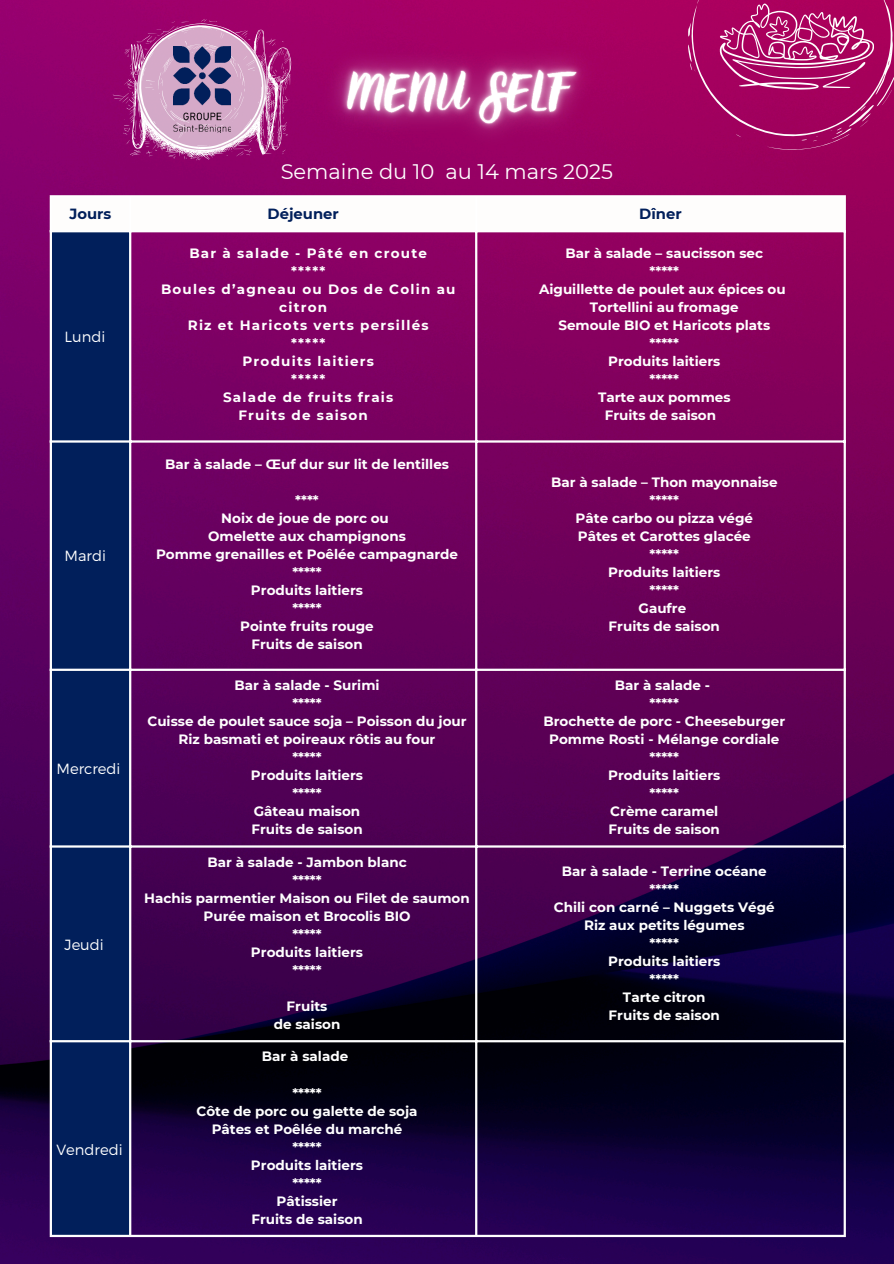
<style>
.page{position:relative;width:894px;height:1264px;background:#fff}
.page>*{position:absolute;margin:0;border:0;box-sizing:border-box;transform-origin:0 0}
.t1{font:21px "Montserrat";color:#fff}
.t2{font:300 14.7px "Montserrat";color:#fff}
.t3{font:700 14.7px "Montserrat";color:#011f5b}
.t4{font:700 13.5px/18px "Montserrat";color:#fff;text-align:center}
.t5{font:700 13.5px "Montserrat";letter-spacing:.09em;color:#fff}
</style>
<div class="page">
<img style="left:0;top:0;width:893px;height:1263px">
<svg style="left:113px;top:19px;width:178px;height:141px;background:#bb5f9f"></svg>
<img style="left:173px;top:47px;width:57px;height:85px">
<svg style="left:52px;top:197px;width:791px;height:33px"></svg>
<div style="left:52px;top:232px;width:77px;height:1002px;background:#011f5b"></div>
<hr style="left:50px;top:197px;width:2px;height:1037px;background:#fff">
<hr style="left:129px;top:197px;width:2px;height:1037px;background:#fff">
<hr style="left:475px;top:197px;width:2px;height:1037px;background:#fff">
<hr style="left:843px;top:197px;width:2px;height:1037px;background:#fff">
<hr style="left:50px;top:195px;width:795px;height:2px;background:#fff">
<hr style="left:50px;top:230px;width:795px;height:2px;background:#fff">
<hr style="left:50px;top:440px;width:795px;height:2px;background:#fff">
<hr style="left:50px;top:668px;width:795px;height:3px;background:#fff">
<hr style="left:50px;top:845px;width:795px;height:2px;background:#fff">
<hr style="left:50px;top:1040px;width:795px;height:2px;background:#fff">
<hr style="left:50px;top:1234px;width:795px;height:2px;background:#fff">
<svg style="left:688px;top:0;width:205px;height:152px;background:#af1c6e"></svg>
<img style="left:302px;top:23px;width:320px;height:167px">
<h1 class="t1" style="left:280px;top:157px;width:334px">Semaine du 10 au 14 mars 2025</h1>
<p class="t3" style="left:70px;top:203px;width:43px">Jours</p>
<p class="t3" style="left:267px;top:203px;width:73px">Déjeuner</p>
<p class="t3" style="left:639px;top:203px;width:44px">Dîner</p>
<p class="t2" style="left:65px;top:327px;width:42px">Lundi</p>
<p class="t2" style="left:65px;top:546px;width:43px">Mardi</p>
<p class="t2" style="left:56px;top:760px;width:65px">Mercredi</p>
<p class="t2" style="left:65px;top:935px;width:41px">Jeudi</p>
<p class="t2" style="left:56px;top:1140px;width:68px">Vendredi</p>
<p class="t5" style="left:189px;top:244px;width:239px">Bar à salade - Pâté en croute</p>
<p class="t4" style="left:291px;top:262px;width:36px">*****</p>
<p class="t5" style="left:161px;top:280px;width:296px">Boules d’agneau ou Dos de Colin au</p>
<p class="t4" style="left:279px;top:298px;width:49px">citron</p>
<p class="t5" style="left:188px;top:316px;width:242px">Riz et Haricots verts persillés</p>
<p class="t4" style="left:291px;top:334px;width:36px">*****</p>
<p class="t5" style="left:242px;top:352px;width:133px">Produits laitiers</p>
<p class="t4" style="left:291px;top:370px;width:36px">*****</p>
<p class="t5" style="left:223px;top:388px;width:172px">Salade de fruits frais</p>
<p class="t5" style="left:238px;top:406px;width:131px">Fruits de saison</p>
<p class="t4" style="left:165px;top:454px;width:285px">Bar à salade – Œuf dur sur lit de lentilles</p>
<p class="t4" style="left:156px;top:490px;width:303px">****<br>Noix de joue de porc ou<br>Omelette aux champignons<br>Pomme grenailles et Poêlée campagnarde *****<br>Produits laitiers<br>*****<br>Pointe fruits rouge<br>Fruits de saison</p>
<p class="t4" style="left:539px;top:244px;width:248px">Bar à salade – saucisson sec<br>*****<br>Aiguillette de poulet aux épices ou<br>Tortellini au fromage<br>Semoule BIO et Haricots plats<br>*****<br>Produits laitiers<br>*****<br>Tarte aux pommes<br>Fruits de saison</p>
<p class="t4" style="left:551px;top:472px;width:228px">Bar à salade – Thon mayonnaise *****<br>Pâte carbo ou pizza végé<br>Pâtes et Carottes glacée<br>*****<br>Produits laitiers<br>*****<br>Gaufre<br>Fruits de saison</p>
<p class="t4" style="left:147px;top:675px;width:320px">Bar à salade - Surimi<br>*****<br>Cuisse de poulet sauce soja – Poisson du jour<br>Riz basmati et poireaux rôtis au four<br>*****<br>Produits laitiers<br>*****<br>Gâteau maison<br>Fruits de saison</p>
<p class="t4" style="left:543px;top:675px;width:243px">Bar à salade -<br>*****<br>Brochette de porc - Cheeseburger<br>Pomme Rosti - Mélange cordiale *****<br>Produits laitiers<br>*****<br>Crème caramel<br>Fruits de saison</p>
<p class="t4" style="left:144px;top:852px;width:327px">Bar à salade - Jambon blanc<br>*****<br>Hachis parmentier Maison ou Filet de saumon<br>Purée maison et Brocolis BIO<br>*****<br>Produits laitiers<br>*****</p>
<p class="t4" style="left:273px;top:996px;width:68px">Fruits<br>de saison</p>
<p class="t4" style="left:262px;top:1047px;width:88px">Bar à salade</p>
<p class="t4" style="left:196px;top:1083px;width:222px">*****<br>Côte de porc ou galette de soja<br>Pâtes et Poêlée du marché *****<br>Produits laitiers<br>*****<br>Pâtissier<br>Fruits de saison</p>
<p class="t4" style="left:553px;top:861px;width:222px">Bar à salade - Terrine océane *****<br>Chili con carné – Nuggets Végé<br>Riz aux petits légumes<br>*****<br>Produits laitiers<br>*****<br>Tarte citron<br>Fruits de saison</p>
</div>
